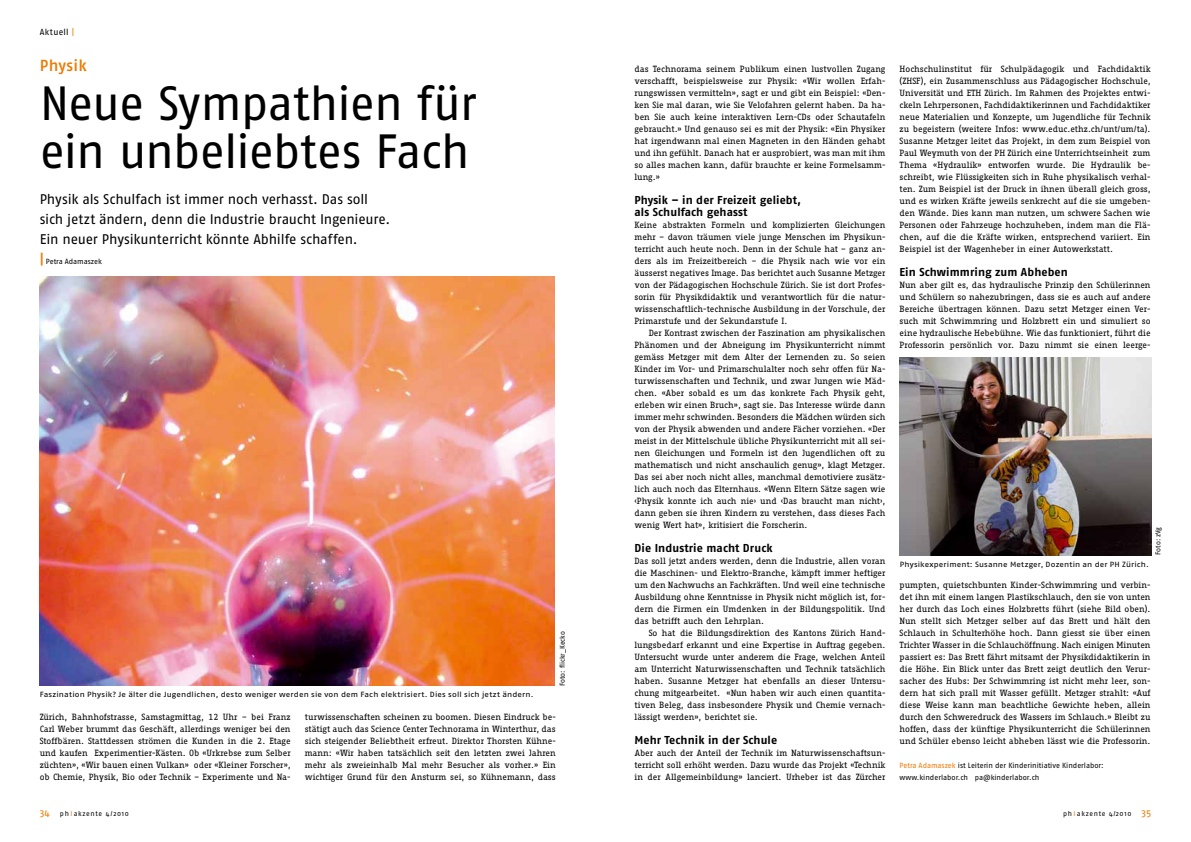
<style>
.page{position:relative;width:1191px;height:842px;background:#fff}
.page>*{position:absolute;margin:0;border:0;box-sizing:border-box;transform-origin:0 0}
.t1{font:48px/48px "Fago OT";letter-spacing:-.025em;color:#000}
.t2{font:500 16px "Fago OT";letter-spacing:.025em;color:#ee7900}
.t3{font:14px/20px "Fago OT";letter-spacing:-.015em;color:#000}
.t4{font:700 11.5px/12px "Fago OT";letter-spacing:.01em;color:#000}
.t5{font:8.8px/12px "Fago Office Serif";letter-spacing:-.005em;color:#000;text-align:justify}
.t6{font:8.8px "Fago OT";letter-spacing:.035em;color:#000}
.t7{font:7.5px "Fago OT Extd";letter-spacing:.015em;color:#000}
.t8{font:7.5px/12px "Fago OT";letter-spacing:-.005em;color:#000}
.t9{font:7px "Fago OT";letter-spacing:.09em;color:#000}
.t10{font:7px "Fago OT";letter-spacing:-.005em;color:#000}
.s1{color:#ee7900}
.s2{font-weight:500;font-size:14px;color:#ee7900}
.s3{font-size:10px;color:#ee7900}
</style>
<div class="page">
<img style="left:40px;top:277px;width:515px;height:409px">
<img style="left:900px;top:357px;width:251px;height:198px">
<p class="t6" style="left:40px;top:27px;width:36px">Aktuell <span class="s1">|</span></p>
<h2 class="t2" style="left:40px;top:56px;width:49px">Physik</h2>
<h1 class="t1" style="left:40px;top:79px;width:439px">Neue Sympathien für ein unbeliebtes Fach</h1>
<h3 class="t3" style="left:40px;top:189px;width:352px">Physik als Schulfach ist immer noch verhasst. Das soll sich jetzt ändern, denn die Industrie braucht Ingenieure.<br>Ein neuer Physikunterricht könnte Abhilfe schaffen.</h3>
<p class="t8" style="left:40px;top:255px;width:64px"><span class="s2">|</span> Petra Adamaszek</p>
<p class="t7" style="left:40px;top:690px;width:495px">Faszination Physik? Je älter die Jugendlichen, desto weniger werden sie von dem Fach elektrisiert. Dies soll sich jetzt ändern.</p>
<p class="t10" style="left:558px;top:686px;width:56px;rotate:-90deg">Foto: flickr_Kecko</p>
<p class="t5" style="left:40px;top:711px;width:252px">Zürich, Bahnhofstrasse, Samstagmittag, 12 Uhr – bei Franz Carl Weber brummt das Geschäft, allerdings weniger bei den Stoffbären. Stattdessen strömen die Kunden in die 2. Etage und kaufen Experimentier-Kästen. Ob «Urkrebse zum Selber züchten», «Wir bauen einen Vulkan» oder «Kleiner Forscher», ob Chemie, Physik, Bio oder Technik – Experimente und Na-</p>
<p class="t5" style="left:305px;top:711px;width:252px">turwissenschaften scheinen zu boomen. Diesen Eindruck be&shy;stätigt auch das Science Center Technorama in Winterthur, das sich steigender Beliebtheit erfreut. Direktor Thorsten Kühne&shy;mann: «Wir haben tatsächlich seit den letzten zwei Jahren mehr als zweieinhalb Mal mehr Besucher als vorher.» Ein wichtiger Grund für den Ansturm sei, so Kühnemann, dass</p>
<p class="t9" style="left:40px;top:809px;width:91px"><span class="s3">34</span> ph<span class="s1">I</span>akzente 4/2010</p>
<p class="t5" style="left:634px;top:63px;width:252px">das Technorama seinem Publikum einen lustvollen Zugang verschafft, beispielsweise zur Physik: «Wir wollen Erfah&shy;rungswissen vermitteln», sagt er und gibt ein Beispiel: «Den&shy;ken Sie mal daran, wie Sie Velofahren gelernt haben. Da ha&shy;ben Sie auch keine interaktiven Lern-CDs oder Schautafeln gebraucht.» Und genauso sei es mit der Physik: «Ein Physiker hat irgendwann mal einen Magneten in den Händen gehabt und ihn gefühlt. Danach hat er ausprobiert, was man mit ihm so alles machen kann, dafür brauchte er keine Formelsamm&shy;lung.»</p>
<h3 class="t4" style="left:634px;top:194px;width:168px">Physik – in der Freizeit geliebt, als Schulfach gehasst</h3>
<p class="t5" style="left:634px;top:219px;width:252px">Keine abstrakten Formeln und komplizierten Gleichungen mehr – davon träumen viele junge Menschen im Physikun&shy;terricht auch heute noch. Denn in der Schule hat – ganz an&shy;ders als im Freizeitbereich – die Physik nach wie vor ein äusserst negatives Image. Das berichtet auch Susanne Metzger von der Pädagogischen Hochschule Zürich. Sie ist dort Profes&shy;sorin für Physikdidaktik und verantwortlich für die natur&shy;wissenschaftlich-technische Ausbildung in der Vorschule, der Primarstufe und der Sekundarstufe I.</p>
<p class="t5" style="left:634px;top:327px;width:252px;text-indent:14px">Der Kontrast zwischen der Faszination am physikalischen Phänomen und der Abneigung im Physikunterricht nimmt gemäss Metzger mit dem Alter der Lernenden zu. So seien Kinder im Vor- und Primarschulalter noch sehr offen für Na&shy;turwissenschaften und Technik, und zwar Jungen wie Mäd&shy;chen. «Aber sobald es um das konkrete Fach Physik geht, erleben wir einen Bruch», sagt sie. Das Interesse würde dann immer mehr schwinden. Besonders die Mädchen würden sich von der Physik abwenden und andere Fächer vorziehen. «Der meist in der Mittelschule übliche Physikunterricht mit all sei&shy;nen Gleichungen und Formeln ist den Jugendlichen oft zu mathematisch und nicht anschaulich genug», klagt Metzger.<br>Das sei aber noch nicht alles, manchmal demotiviere zusätz&shy;lich auch noch das Elternhaus. «Wenn Eltern Sätze sagen wie ‹Physik konnte ich auch nie› und ‹Das braucht man nicht›, dann geben sie ihren Kindern zu verstehen, dass dieses Fach wenig Wert hat», kritisiert die Forscherin.</p>
<h3 class="t4" style="left:634px;top:542px;width:139px">Die Industrie macht Druck</h3>
<p class="t5" style="left:634px;top:555px;width:252px">Das soll jetzt anders werden, denn die Industrie, allen voran die Maschinen- und Elektro-Branche, kämpft immer heftiger um den Nachwuchs an Fachkräften. Und weil eine technische Ausbildung ohne Kenntnisse in Physik nicht möglich ist, for&shy;dern die Firmen ein Umdenken in der Bildungspolitik. Und das betrifft auch den Lehrplan.</p>
<p class="t5" style="left:634px;top:627px;width:252px;text-indent:14px">So hat die Bildungsdirektion des Kantons Zürich Hand&shy;lungsbedarf erkannt und eine Expertise in Auftrag gegeben.<br>Untersucht wurde unter anderem die Frage, welchen Anteil am Unterricht Naturwissenschaften und Technik tatsächlich haben. Susanne Metzger hat ebenfalls an dieser Untersu&shy;chung mitgearbeitet. «Nun haben wir auch einen quantita&shy;tiven Beleg, dass insbesondere Physik und Chemie vernach&shy;lässigt werden», berichtet sie.</p>
<h3 class="t4" style="left:634px;top:734px;width:144px">Mehr Technik in der Schule</h3>
<p class="t5" style="left:634px;top:747px;width:253px">Aber auch der Anteil der Technik im Naturwissenschaftsun&shy;terricht soll erhöht werden. Dazu wurde das Projekt «Technik in der Allgemeinbildung» lanciert. Urheber ist das Zürcher</p>
<p class="t5" style="left:899px;top:63px;width:253px">Hochschulinstitut für Schulpädagogik und Fachdidaktik (ZHSF), ein Zusammenschluss aus Pädagogischer Hochschule, Universität und ETH Zürich. Im Rahmen des Projektes entwi&shy;ckeln Lehrpersonen, Fachdidaktikerinnen und Fachdidaktiker neue Materialien und Konzepte, um Jugendliche für Technik zu begeistern (weitere Infos: www.educ.ethz.ch/unt/um/ta).<br>Susanne Metzger leitet das Projekt, in dem zum Beispiel von Paul Weymuth von der PH Zürich eine Unterrichtseinheit zum Thema «Hydraulik» entworfen wurde. Die Hydraulik be&shy;schreibt, wie Flüssigkeiten sich in Ruhe physikalisch verhal&shy;ten. Zum Beispiel ist der Druck in ihnen überall gleich gross, und es wirken Kräfte jeweils senkrecht auf die sie umgeben&shy;den Wände. Dies kann man nutzen, um schwere Sachen wie Personen oder Fahrzeuge hochzuheben, indem man die Flä&shy;chen, auf die die Kräfte wirken, entsprechend variiert. Ein Beispiel ist der Wagenheber in einer Autowerkstatt.</p>
<h3 class="t4" style="left:899px;top:266px;width:170px">Ein Schwimmring zum Abheben</h3>
<p class="t5" style="left:899px;top:279px;width:252px">Nun aber gilt es, das hydraulische Prinzip den Schülerinnen und Schülern so nahezubringen, dass sie es auch auf andere Bereiche übertragen können. Dazu setzt Metzger einen Ver&shy;such mit Schwimmring und Holzbrett ein und simuliert so eine hydraulische Hebebühne. Wie das funktioniert, führt die Professorin persönlich vor. Dazu nimmt sie einen leerge-</p>
<p class="t9" style="left:1154px;top:555px;width:29px;rotate:-90deg">Foto: zVg</p>
<p class="t7" style="left:900px;top:560px;width:250px">Physikexperiment: Susanne Metzger, Dozentin an der PH Zürich.</p>
<p class="t5" style="left:899px;top:579px;width:252px">pumpten, quietschbunten Kinder-Schwimmring und verbin&shy;det ihn mit einem langen Plastikschlauch, den sie von unten her durch das Loch eines Holzbretts führt (siehe Bild oben).<br>Nun stellt sich Metzger selber auf das Brett und hält den Schlauch in Schulterhöhe hoch. Dann giesst sie über einen Trichter Wasser in die Schlauchöffnung. Nach einigen Minuten passiert es: Das Brett fährt mitsamt der Physikdidaktikerin in die Höhe. Ein Blick unter das Brett zeigt deutlich den Verur&shy;sacher des Hubs: Der Schwimmring ist nicht mehr leer, son&shy;dern hat sich prall mit Wasser gefüllt. Metzger strahlt: «Auf diese Weise kann man beachtliche Gewichte heben, allein durch den Schweredruck des Wassers im Schlauch.» Bleibt zu hoffen, dass der künftige Physikunterricht die Schülerinnen und Schüler ebenso leicht abheben lässt wie die Professorin.</p>
<p class="t8" style="left:899px;top:759px;width:206px"><span class="s1">Petra Adamaszek</span> ist Leiterin der Kinderinitiative Kinderlabor: www.kinderlabor.ch pa@kinderlabor.ch</p>
<p class="t9" style="left:1063px;top:809px;width:90px">ph<span class="s1">I</span>akzente 4/2010 <span class="s3">35</span></p>
</div>
